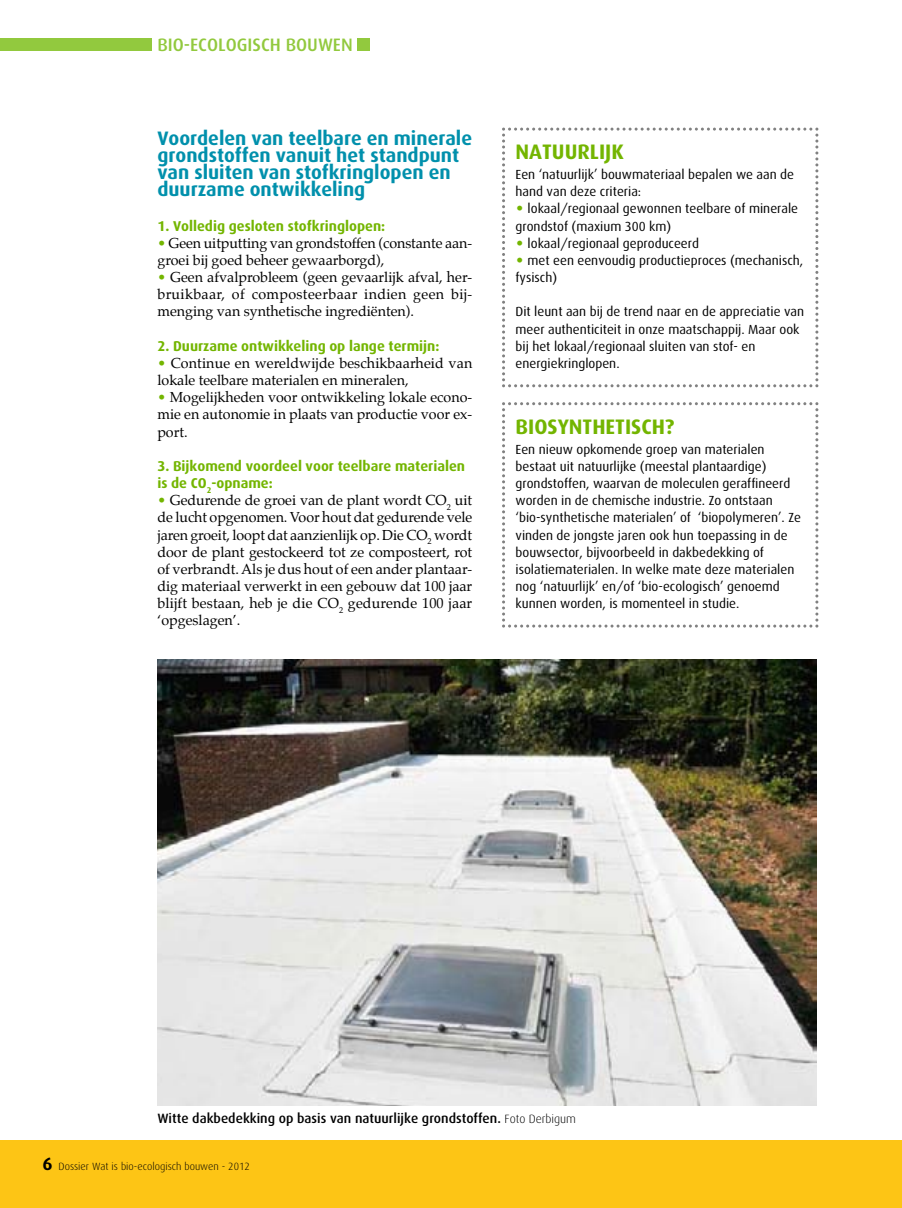
<style>
.page{position:relative;width:902px;height:1208px;background:#fff}
.page>*{position:absolute;margin:0;border:0;box-sizing:border-box;transform-origin:0 0}
.t1{font:700 21px "Dax";color:#73b500}
.t2{font:700 19.5px/17.1px "Dax";color:#0090ac}
.t3{font:500 18px "Dax";color:#92c93e}
.t4{font:14.25px/17.1px "Palatino";color:#000;text-align:justify}
.t5{font:700 14.25px/17.1px "Dax";color:#73b500}
.t6{font:500 13.5px "Dax";color:#000}
.t7{font:13.2px/17.1px "Dax";color:#000}
.t8{font:300 10.5px "Dax";color:#000}
.s1{color:#73b500}
.s2{font-family:"Palatino";font-size:14.25px;color:#73b500}
.s3{font-weight:300;font-size:12px}
.s4{font-weight:700;font-size:18px}
</style>
<div class="page">
<div style="left:0;top:1140px;width:901px;height:68px;background:#fdc515"></div>
<div style="left:0;top:38px;width:151px;height:13px;background:#92c93e"></div>
<div style="left:357px;top:38px;width:13px;height:13px;background:#92c93e"></div>
<img style="left:157px;top:659px;width:659px;height:446px">
<svg style="left:502px;top:128px;width:316px;height:259px"></svg>
<svg style="left:502px;top:402px;width:316px;height:225px"></svg>
<h3 class="t3" style="left:157px;top:35px;width:197px">bio-ecologisch bouwen</h3>
<h2 class="t2" style="left:157px;top:130px;width:316px">voordelen van teelbare en minerale grondstoffen vanuit het standpunt van sluiten van stofkringlopen en duurzame ontwikkeling</h2>
<p class="t5" style="left:157px;top:217px;width:229px">1. volledig gesloten stofkringlopen:</p>
<p class="t4" style="left:157px;top:234px;width:316px"><span class="s1">•</span> Geen uitputting van grondstoffen (constante aan&shy;groei bij goed beheer gewaarborgd),</p>
<p class="t4" style="left:157px;top:269px;width:316px"><span class="s1">•</span> Geen afvalprobleem (geen gevaarlijk afval, her&shy;bruikbaar, of composteerbaar indien geen bij&shy;menging van synthetische ingrediënten).</p>
<p class="t5" style="left:157px;top:337px;width:283px">2. duurzame ontwikkeling op lange termijn:</p>
<p class="t4" style="left:157px;top:354px;width:316px"><span class="s1">•</span> Continue en wereldwijde beschikbaarheid van lokale teelbare materialen en mineralen,</p>
<p class="t4" style="left:157px;top:389px;width:316px"><span class="s1">•</span> Mogelijkheden voor ontwikkeling lokale econo&shy;mie en autonomie in plaats van productie voor ex&shy;port.</p>
<p class="t5" style="left:157px;top:457px;width:309px">3. bijkomend voordeel voor teelbare materialen is de CO<sub>2</sub>-opname:</p>
<p class="t4" style="left:157px;top:492px;width:316px"><span class="s1">•</span> Gedurende de groei van de plant wordt CO<sub>2</sub> uit de lucht opgenomen. Voor hout dat gedurende vele jaren groeit, loopt dat aanzienlijk op. Die CO<sub>2</sub> wordt door de plant gestockeerd tot ze composteert, rot of verbrandt. Als je dus hout of een ander plantaar&shy;dig materiaal verwerkt in een gebouw dat 100 jaar blijft bestaan, heb je die CO<sub>2</sub> gedurende 100 jaar ‘opgeslagen’.</p>
<h1 class="t1" style="left:515px;top:140px;width:110px">NatuurLIjk</h1>
<p class="t7" style="left:515px;top:166px;width:280px">Een ‘natuurlijk’ bouwmateriaal bepalen we aan de hand van deze criteria:</p>
<p class="t7" style="left:515px;top:200px;width:284px"><span class="s2">•</span> lokaal/regionaal gewonnen teelbare of minerale grondstof (maxium 300 km)</p>
<p class="t7" style="left:515px;top:235px;width:185px"><span class="s2">•</span> lokaal/regionaal geproduceerd</p>
<p class="t7" style="left:515px;top:252px;width:289px"><span class="s2">•</span> met een eenvoudig productieproces (mechanisch, fysisch)</p>
<p class="t7" style="left:515px;top:303px;width:290px">Dit leunt aan bij de trend naar en de appreciatie van meer authenticiteit in onze maatschappij. Maar ook bij het lokaal/regionaal sluiten van stof- en energiekringlopen.</p>
<h1 class="t1" style="left:515px;top:415px;width:160px">bIOsyNthetIsCh?</h1>
<p class="t7" style="left:515px;top:441px;width:287px">Een nieuw opkomende groep van materialen bestaat uit natuurlijke (meestal plantaardige) grondstoffen, waarvan de moleculen geraffineerd worden in de chemische industrie. Zo ontstaan ‘bio-synthetische materialen’ of ‘biopolymeren’. Ze vinden de jongste jaren ook hun toepassing in de bouwsector, bijvoorbeeld in dakbedekking of isolatiematerialen. In welke mate deze materialen nog ‘natuurlijk’ en/of ‘bio-ecologisch’ genoemd kunnen worden, is momenteel in studie.</p>
<p class="t6" style="left:157px;top:1110px;width:420px">witte dakbedekking op basis van natuurlijke grondstoffen. <span class="s3">Foto Derbigum</span></p>
<p class="t8" style="left:43px;top:1160px;width:209px"><span class="s4">6</span> Dossier Wat is bio-ecologisch bouwen - 2012</p>
</div>
